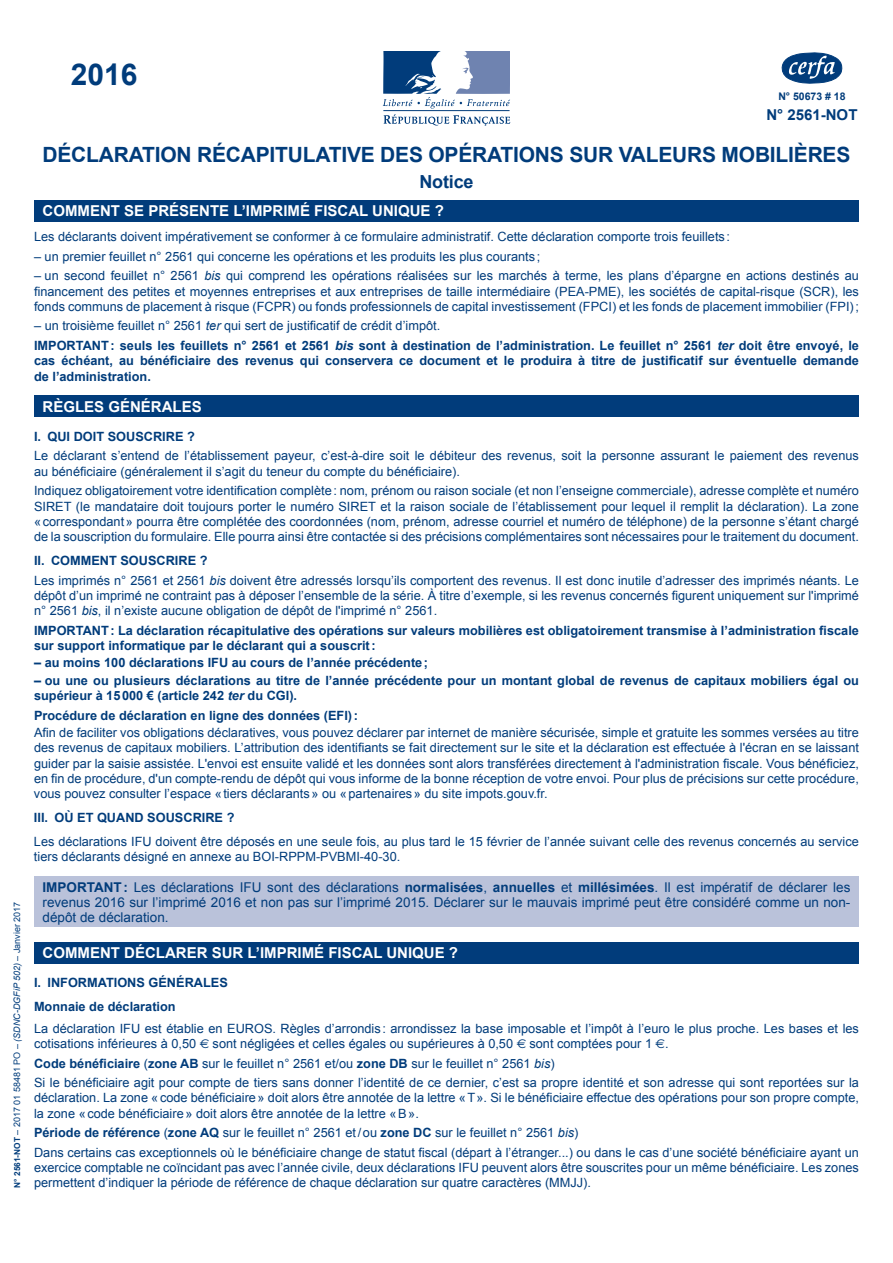
<style>
.page{position:relative;width:893px;height:1263px;background:#fff}
.page>*{position:absolute;margin:0;border:0;box-sizing:border-box;transform-origin:0 0}
.t1{font:700 30px "Arial";color:#013c7b}
.t2{font:700 21px "Arial";letter-spacing:-.01em;color:#013c7b}
.t3{font:700 18px "Arial";letter-spacing:-.01em;color:#013c7b}
.t4{font:700 15px "Arial";color:#fff}
.t5{font:700 15px "Arial";color:#013c7b}
.t6{font:13.5px/15px "Arial";color:#013c7b;text-align:justify}
.t7{font:12.75px/15.3px "Arial";color:#013c7b}
.t8{font:700 12.75px/15.3px "Arial";color:#013c7b}
.t9{font:700 10.5px "Arial";color:#013c7b}
.t10{font:9px "Arial";color:#013c7b}
.s1{font-weight:700;font-size:8.25px}
.s2{font-style:italic}
.s3{font-weight:400}
.s4{font-weight:400;font-style:italic}
.s5{font-weight:700}
.s6{font-family:"Euro Sans"}
</style>
<div class="page">
<svg style="left:383px;top:51px;width:127px;height:75px"></svg>
<svg style="left:782px;top:53px;width:60px;height:31px"></svg>
<div style="left:34px;top:200px;width:825px;height:22px;background:#013c7b"></div>
<div style="left:34px;top:396px;width:825px;height:21px;background:#013c7b"></div>
<div style="left:34px;top:877px;width:825px;height:50px;background:#bac2da"></div>
<div style="left:34px;top:942px;width:825px;height:21px;background:#013c7b"></div>
<p class="t10" style="left:11px;top:1187px;width:287px;rotate:-90deg"><span class="s1">N° 2561-NOT</span> – 2017 01 58481 PO – <span class="s2">(SDNC-DGFiP 502)</span> – Janvier 2017</p>
<h1 class="t1" style="left:71px;top:55px;width:68px">2016</h1>
<p class="t9" style="left:778px;top:89px;width:69px">N° 50673 # 18</p>
<p class="t5" style="left:766px;top:105px;width:93px">N° 2561-NOT</p>
<h2 class="t2" style="left:43px;top:141px;width:809px">DÉCLARATION RÉCAPITULATIVE DES OPÉRATIONS SUR VALEURS MOBILIÈRES</h2>
<h3 class="t3" style="left:419px;top:170px;width:56px">Notice</h3>
<p class="t4" style="left:43px;top:201px;width:403px">COMMENT SE PRÉSENTE L’IMPRIMÉ FISCAL UNIQUE ?</p>
<p class="t7" style="left:34px;top:229px;width:698px">Les déclarants doivent impérativement se conformer à ce formulaire administratif. Cette déclaration comporte trois feuillets :</p>
<p class="t7" style="left:34px;top:249px;width:508px">– un premier feuillet n° 2561 qui concerne les opérations et les produits les plus courants ;</p>
<p class="t7" style="left:34px;top:268px;width:826px;text-align:justify">– un second feuillet n° 2561 <span class="s2">bis</span> qui comprend les opérations réalisées sur les marchés à terme, les plans d’épargne en actions destinés au financement des petites et moyennes entreprises et aux entreprises de taille intermédiaire (PEA-PME), les sociétés de capital-risque (SCR), les fonds communs de placement à risque (FCPR) ou fonds professionnels de capital investissement (FPCI) et les fonds de placement immobilier (FPI);</p>
<p class="t8" style="left:34px;top:316px;width:826px;line-height:19.5px"><span class="s3">– un troisième feuillet n° 2561</span> <span class="s4">ter</span> <span class="s3">qui sert de justificatif de crédit d’impôt.<br></span>IMPORTANT: seuls les feuillets n° 2561 et 2561 <span class="s2">bis</span> sont à destination de l’administration. Le feuillet n° 2561 <span class="s2">ter</span> doit être envoyé, le</p>
<p class="t8" style="left:34px;top:353px;width:826px">cas échéant, au bénéficiaire des revenus qui conservera ce document et le produira à titre de justificatif sur éventuelle demande de l’administration.</p>
<p class="t4" style="left:43px;top:397px;width:161px">RÈGLES GÉNÉRALES</p>
<p class="t8" style="left:34px;top:429px;width:162px">I. QUI DOIT SOUSCRIRE ?</p>
<p class="t7" style="left:34px;top:448px;width:826px">Le déclarant s’entend de l’établissement payeur, c’est-à-dire soit le débiteur des revenus, soit la personne assurant le paiement des revenus au bénéficiaire (généralement il s’agit du teneur du compte du bénéficiaire).</p>
<p class="t7" style="left:34px;top:483px;width:826px;text-align:justify">Indiquez obligatoirement votre identification complète: nom, prénom ou raison sociale (et non l’enseigne commerciale), adresse complète et numéro SIRET (le mandataire doit toujours porter le numéro SIRET et la raison sociale de l’établissement pour lequel il remplit la déclaration). La zone «correspondant» pourra être complétée des coordonnées (nom, prénom, adresse courriel et numéro de téléphone) de la personne s’étant chargé de la souscription du formulaire. Elle pourra ainsi être contactée si des précisions complémentaires sont nécessaires pour le traitement du document.</p>
<p class="t7" style="left:34px;top:551px;width:826px;line-height:19.5px"><span class="s5">II. COMMENT SOUSCRIRE ?<br></span>Les imprimés n° 2561 et 2561 <span class="s2">bis</span> doivent être adressés lorsqu’ils comportent des revenus. Il est donc inutile d’adresser des imprimés néants. Le</p>
<p class="t7" style="left:34px;top:588px;width:826px">dépôt d’un imprimé ne contraint pas à déposer l’ensemble de la série. À titre d’exemple, si les revenus concernés figurent uniquement sur l'imprimé n° 2561 <span class="s2">bis</span>, il n’existe aucune obligation de dépôt de l'imprimé n° 2561.</p>
<p class="t8" style="left:34px;top:623px;width:826px">IMPORTANT: La déclaration récapitulative des opérations sur valeurs mobilières est obligatoirement transmise à l’administration fiscale sur support informatique par le déclarant qui a souscrit:</p>
<p class="t8" style="left:34px;top:656px;width:396px">– au moins 100 déclarations IFU au cours de l’année précédente;</p>
<p class="t8" style="left:34px;top:673px;width:826px">– ou une ou plusieurs déclarations au titre de l’année précédente pour un montant global de revenus de capitaux mobiliers égal ou supérieur à 15000 € (article 242 <span class="s2">ter</span> du CGI).</p>
<p class="t8" style="left:34px;top:708px;width:325px">Procédure de déclaration en ligne des données (EFI):</p>
<p class="t7" style="left:34px;top:725px;width:826px;text-align:justify">Afin de faciliter vos obligations déclaratives, vous pouvez déclarer par internet de manière sécurisée, simple et gratuite les sommes versées au titre des revenus de capitaux mobiliers. L’attribution des identifiants se fait directement sur le site et la déclaration est effectuée à l'écran en se laissant guider par la saisie assistée. L'envoi est ensuite validé et les données sont alors transférées directement à l'administration fiscale. Vous bénéficiez, en fin de procédure, d'un compte-rendu de dépôt qui vous informe de la bonne réception de votre envoi. Pour plus de précisions sur cette procédure, vous pouvez consulter l’espace «tiers déclarants» ou «partenaires» du site impots.gouv.fr.</p>
<p class="t8" style="left:34px;top:810px;width:202px">III. OÙ ET QUAND SOUSCRIRE ?</p>
<p class="t7" style="left:34px;top:834px;width:826px">Les déclarations IFU doivent être déposés en une seule fois, au plus tard le 15 février de l’année suivant celle des revenus concernés au service tiers déclarants désigné en annexe au BOI-RPPM-PVBMI-40-30.</p>
<p class="t6" style="left:43px;top:879px;width:809px"><span class="s5">IMPORTANT:</span> Les déclarations IFU sont des déclarations <span class="s5">normalisées</span>, <span class="s5">annuelles</span> et <span class="s5">millésimées</span>. Il est impératif de déclarer les revenus 2016 sur l’imprimé 2016 et non pas sur l’imprimé 2015. Déclarer sur le mauvais imprimé peut être considéré comme un non&shy;dépôt de déclaration.</p>
<p class="t4" style="left:43px;top:943px;width:417px">COMMENT DÉCLARER SUR L’IMPRIMÉ FISCAL UNIQUE ?</p>
<p class="t8" style="left:34px;top:971px;width:195px;line-height:23.9px">I. INFORMATIONS GÉNÉRALES<br>Monnaie de déclaration</p>
<p class="t7" style="left:34px;top:1021px;width:826px">La déclaration IFU est établie en EUROS. Règles d’arrondis : arrondissez la base imposable et l’impôt à l’euro le plus proche. Les bases et les cotisations inférieures à 0,50 <span class="s6">!</span> sont négligées et celles égales ou supérieures à 0,50 <span class="s6">!</span> sont comptées pour 1 <span class="s6">!</span>.</p>
<p class="t7" style="left:34px;top:1053px;width:826px;line-height:19.5px"><span class="s5">Code bénéficiaire</span> (<span class="s5">zone AB</span> sur le feuillet n° 2561 et/ou <span class="s5">zone DB</span> sur le feuillet n° 2561 <span class="s2">bis</span>)<br>Si le bénéficiaire agit pour compte de tiers sans donner l’identité de ce dernier, c’est sa propre identité et son adresse qui sont reportées sur la</p>
<p class="t7" style="left:34px;top:1090px;width:826px">déclaration. La zone «code bénéficiaire» doit alors être annotée de la lettre «T». Si le bénéficiaire effectue des opérations pour son propre compte, la zone «code bénéficiaire» doit alors être annotée de la lettre «B».</p>
<p class="t7" style="left:34px;top:1123px;width:826px;line-height:19.5px"><span class="s5">Période de référence</span> (<span class="s5">zone AQ</span> sur le feuillet n° 2561 et/ou <span class="s5">zone DC</span> sur le feuillet n° 2561 <span class="s2">bis</span>)<br>Dans certains cas exceptionnels où le bénéficiaire change de statut fiscal (départ à l’étranger...) ou dans le cas d’une société bénéficiaire ayant un</p>
<p class="t7" style="left:34px;top:1160px;width:826px">exercice comptable ne coïncidant pas avec l’année civile, deux déclarations IFU peuvent alors être souscrites pour un même bénéficiaire. Les zones permettent d’indiquer la période de référence de chaque déclaration sur quatre caractères (MMJJ).</p>
</div>
